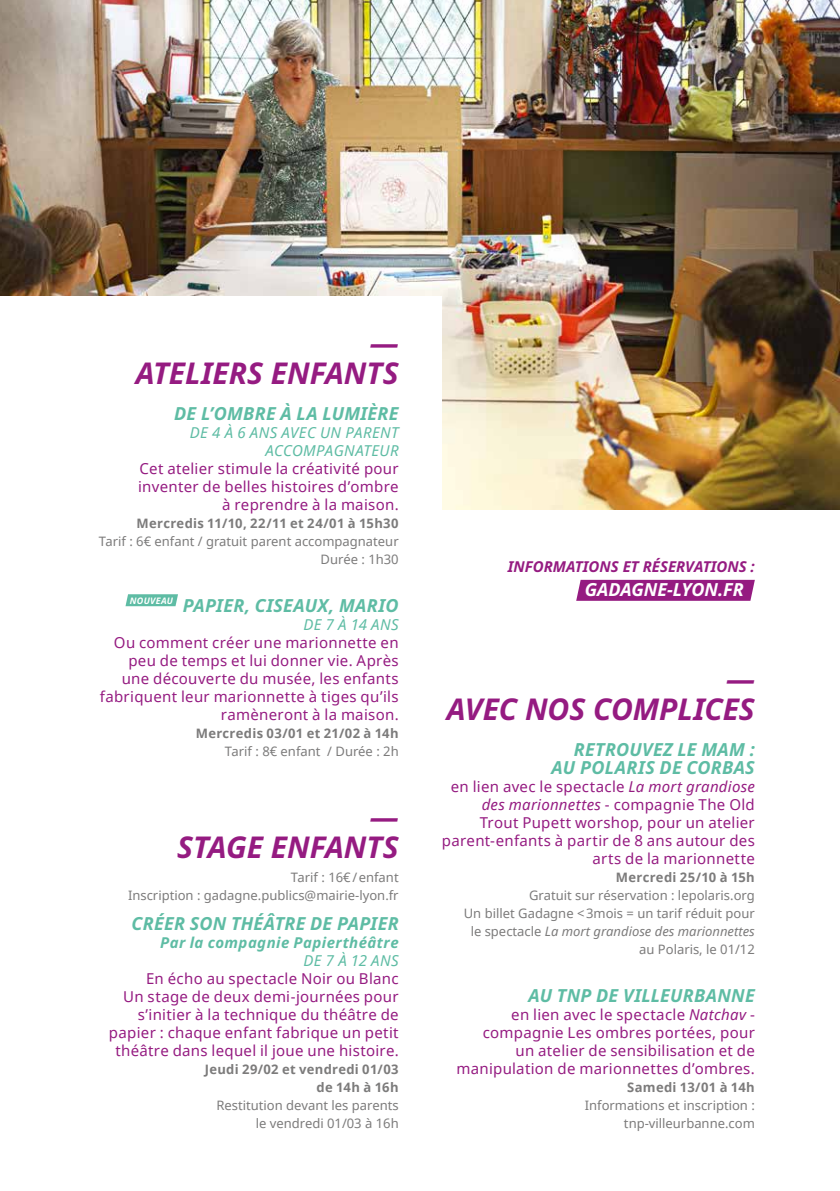
<style>
.page{position:relative;width:840px;height:1191px;background:#fff}
.page>*{position:absolute;margin:0;border:0;box-sizing:border-box;transform-origin:0 0}
.t1{font:italic 700 30px/30px "Noto Sans";letter-spacing:-.005em;color:#951b81;text-align:right}
.t2{font:italic 700 18px/18px "Noto Sans";letter-spacing:.015em;color:#5ebca4;text-align:right}
.t3{font:italic 700 18px "Noto Sans";color:#fff}
.t4{font:15px/18px "Noto Sans";letter-spacing:.02em;color:#951b81;text-align:right}
.t5{font:italic 15px/18px "Noto Sans";letter-spacing:.025em;color:#5ebca4;text-align:right}
.t6{font:italic 700 15px "Noto Sans";letter-spacing:.03em;color:#5ebca4}
.t7{font:italic 700 15px "Noto Sans";color:#951b81}
.t8{font:13px/18px "Noto Sans";color:#7c7b7b;text-align:right}
.t9{font:700 13px/18px "Noto Sans";letter-spacing:.025em;color:#7c7b7b;text-align:right}
.t10{font:italic 700 9px "Noto Sans";letter-spacing:.025em;color:#fff}
.s1{font-style:italic}
</style>
<div class="page">
<img style="left:1px;top:0;width:838px;height:510px">
<img style="left:0;top:0;width:1px;height:636px">
<div style="left:0;top:297px;width:441px;height:894px;background:#fff"></div>
<svg style="left:125px;top:594px;width:53px;height:12px"></svg>
<svg style="left:576px;top:580px;width:178px;height:21px;background:#982184"></svg>
<h1 class="t1" style="left:136px;top:329px;width:264px">—<br>ATELIERS ENFANTS</h1>
<p class="t2" style="left:174px;top:405px;width:226px">DE L’OMBRE À LA LUMIÈRE</p>
<p class="t5" style="left:190px;top:423px;width:210px">DE 4 À 6 ANS AVEC UN PARENT<br>ACCOMPAGNATEUR</p>
<p class="t4" style="left:138px;top:459px;width:262px">Cet atelier stimule la créativité pour inventer de belles histoires d’ombre à reprendre à la maison.</p>
<p class="t9" style="left:136px;top:514px;width:263px">Mercredis 11/10, 22/11 et 24/01 à 15h30</p>
<p class="t8" style="left:99px;top:532px;width:301px">Tarif : 6€ enfant / gratuit parent accompagnateur<br>Durée : 1h30</p>
<p class="t10" style="left:130px;top:594px;width:45px">NOUVEAU</p>
<p class="t2" style="left:183px;top:597px;width:217px">PAPIER, CISEAUX, MARIO</p>
<p class="t5" style="left:303px;top:615px;width:97px">DE 7 À 14 ANS</p>
<p class="t4" style="left:100px;top:633px;width:300px">Ou comment créer une marionnette en peu de temps et lui donner vie. Après une découverte du musée, les enfants fabriquent leur marionnette à tiges qu’ils ramèneront à la maison.</p>
<p class="t9" style="left:196px;top:724px;width:204px">Mercredis 03/01 et 21/02 à 14h</p>
<p class="t8" style="left:225px;top:742px;width:175px">Tarif : 8€ enfant / Durée : 2h</p>
<h1 class="t1" style="left:177px;top:803px;width:223px">—<br>STAGE ENFANTS</h1>
<p class="t8" style="left:128px;top:868px;width:272px">Tarif : 16€/enfant<br>Inscription : gadagne.publics@mairie-lyon.fr</p>
<p class="t2" style="left:131px;top:915px;width:268px">CRÉER SON THÉÂTRE DE PAPIER</p>
<p class="t6" style="left:160px;top:932px;width:240px">Par la compagnie Papierthéâtre</p>
<p class="t5" style="left:303px;top:951px;width:97px">DE 7 À 12 ANS</p>
<p class="t4" style="left:109px;top:969px;width:291px">En écho au spectacle Noir ou Blanc<br>Un stage de deux demi-journées pour s’initier à la technique du théâtre de papier : chaque enfant fabrique un petit théâtre dans lequel il joue une histoire.</p>
<p class="t9" style="left:205px;top:1060px;width:195px">Jeudi 29/02 et vendredi 01/03 de 14h à 16h</p>
<p class="t8" style="left:216px;top:1096px;width:184px">Restitution devant les parents le vendredi 01/03 à 16h</p>
<p class="t7" style="left:507px;top:556px;width:248px">INFORMATIONS ET RÉSERVATIONS :</p>
<p class="t3" style="left:584px;top:577px;width:160px">GADAGNE-LYON.FR</p>
<h1 class="t1" style="left:446px;top:665px;width:309px">—<br>AVEC NOS COMPLICES</h1>
<p class="t2" style="left:551px;top:741px;width:205px">RETROUVEZ LE MAM :<br>AU POLARIS DE CORBAS</p>
<p class="t4" style="left:441px;top:777px;width:314px">en lien avec le spectacle <span class="s1">La mort grandiose des marionnettes</span> - compagnie The Old Trout Pupett worshop, pour un atelier parent-enfants à partir de 8 ans autour des arts de la marionnette</p>
<p class="t9" style="left:615px;top:868px;width:140px">Mercredi 25/10 à 15h</p>
<p class="t8" style="left:463px;top:886px;width:292px">Gratuit sur réservation : lepolaris.org<br>Un billet Gadagne &lt;3mois = un tarif réduit pour le spectacle <span class="s1">La mort grandiose des marionnettes </span>au Polaris, le 01/12</p>
<p class="t2" style="left:528px;top:987px;width:228px">AU TNP DE VILLEURBANNE</p>
<p class="t4" style="left:456px;top:1005px;width:300px">en lien avec le spectacle <span class="s1">Natchav</span> - compagnie Les ombres portées, pour<br>un atelier de sensibilisation et de manipulation de marionnettes d’ombres.</p>
<p class="t9" style="left:627px;top:1078px;width:129px">Samedi 13/01 à 14h</p>
<p class="t8" style="left:584px;top:1096px;width:171px">Informations et inscription : tnp-villeurbanne.com</p>
</div>
